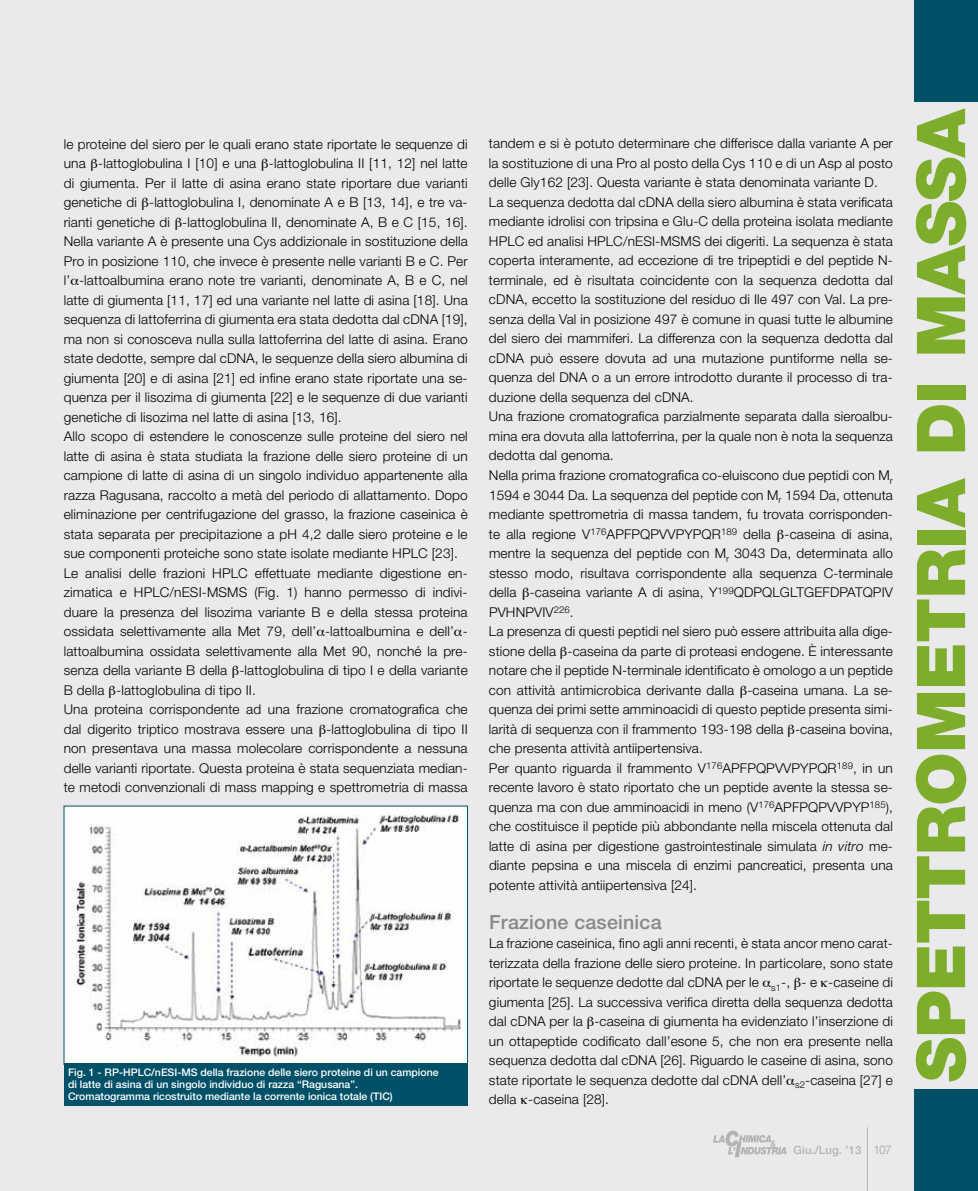
<style>
.page{position:relative;width:978px;height:1191px;background:#eaeaed}
.page>*{position:absolute;margin:0;border:0;box-sizing:border-box;transform-origin:0 0}
.t1{font:900 67.5px "Helvetica Neue LT Std";letter-spacing:-.01em;color:#7ead2b}
.t2{font:500 19.5px "Helvetica Neue LT Std";letter-spacing:.01em;color:#87888a}
.t3{font:300 13.5px/19.5px "Helvetica Neue LT Std";letter-spacing:.01em;color:#000}
.t4{font:500 11.25px "Helvetica Neue LT Std";letter-spacing:.01em;color:#b1b3b4}
.t5{font:500 10.5px/12px "Helvetica Neue LT Std";color:#fff}
.s1{font-style:italic}
.s2{font-family:"Helvetica Neue";font-weight:400;font-size:12px}
</style>
<div class="page">
<div style="left:914px;top:0;width:64px;height:102px;background:#005067"></div>
<div style="left:914px;top:1089px;width:64px;height:102px;background:#005067"></div>
<hr style="left:867px;top:1127px;width:1px;height:64px;background:#b1b3b4">
<img style="left:713px;top:1130px;width:74px;height:28px">
<img style="left:66px;top:808px;width:400px;height:254px">
<div style="left:64px;top:1062px;width:404px;height:43px;background:#005067"></div>
<p class="t3" style="left:64px;top:134px;width:405px">le proteine del siero per le quali erano state riportate le sequenze di una -lattoglobulina I [10] e una -lattoglobulina II [11, 12] nel latte di giumenta. Per il latte di asina erano state riportare due varianti genetiche di -lattoglobulina I, denominate A e B [13, 14], e tre va&shy;rianti genetiche di -lattoglobulina II, denominate A, B e C [15, 16].<br>Nella variante A è presente una Cys addizionale in sostituzione della Pro in posizione 110, che invece è presente nelle varianti B e C. Per l’ -lattoalbumina erano note tre varianti, denominate A, B e C, nel latte di giumenta [11, 17] ed una variante nel latte di asina [18]. Una sequenza di lattoferrina di giumenta era stata dedotta dal cDNA [19], ma non si conosceva nulla sulla lattoferrina del latte di asina. Erano state dedotte, sempre dal cDNA, le sequenze della siero albumina di giumenta [20] e di asina [21] ed infine erano state riportate una se&shy;quenza per il lisozima di giumenta [22] e le sequenze di due varianti genetiche di lisozima nel latte di asina [13, 16].<br>Allo scopo di estendere le conoscenze sulle proteine del siero nel latte di asina è stata studiata la frazione delle siero proteine di un campione di latte di asina di un singolo individuo appartenente alla razza Ragusana, raccolto a metà del periodo di allattamento. Dopo eliminazione per centrifugazione del grasso, la frazione caseinica è stata separata per precipitazione a pH 4,2 dalle siero proteine e le sue componenti proteiche sono state isolate mediante HPLC [23].<br>Le analisi delle frazioni HPLC effettuate mediante digestione en&shy;zimatica e HPLC/nESI-MSMS (Fig. 1) hanno permesso di indivi&shy;duare la presenza del lisozima variante B e della stessa proteina ossidata selettivamente alla Met 79, dell’ -lattoalbumina e dell’ - lattoalbumina ossidata selettivamente alla Met 90, nonché la pre&shy;senza della variante B della -lattoglobulina di tipo I e della variante B della -lattoglobulina di tipo II.<br>Una proteina corrispondente ad una frazione cromatografica che dal digerito triptico mostrava essere una -lattoglobulina di tipo II non presentava una massa molecolare corrispondente a nessuna delle varianti riportate. Questa proteina è stata sequenziata median&shy;te metodi convenzionali di mass mapping e spettrometria di massa</p>
<p class="t3" style="left:489px;top:133px;width:405px">tandem e si è potuto determinare che differisce dalla variante A per la sostituzione di una Pro al posto della Cys 110 e di un Asp al posto delle Gly162 [23]. Questa variante è stata denominata variante D.<br>La sequenza dedotta dal cDNA della siero albumina è stata verificata mediante idrolisi con tripsina e Glu-C della proteina isolata mediante HPLC ed analisi HPLC/nESI-MSMS dei digeriti. La sequenza è stata coperta interamente, ad eccezione di tre tripeptidi e del peptide N&shy;terminale, ed è risultata coincidente con la sequenza dedotta dal cDNA, eccetto la sostituzione del residuo di Ile 497 con Val. La pre&shy;senza della Val in posizione 497 è comune in quasi tutte le albumine del siero dei mammiferi. La differenza con la sequenza dedotta dal cDNA può essere dovuta ad una mutazione puntiforme nella se&shy;quenza del DNA o a un errore introdotto durante il processo di tra&shy;duzione della sequenza del cDNA.<br>Una frazione cromatografica parzialmente separata dalla sieroalbu&shy;mina era dovuta alla lattoferrina, per la quale non è nota la sequenza dedotta dal genoma.<br>Nella prima frazione cromatografica co-eluiscono due peptidi con M<sub>r </sub>1594 e 3044 Da. La sequenza del peptide con M<sub>r</sub> 1594 Da, ottenuta mediante spettrometria di massa tandem, fu trovata corrisponden&shy;te alla regione V<sup>176</sup>APFPQPVVPYPQR<sup>189</sup> della -caseina di asina, mentre la sequenza del peptide con M<sub>r</sub> 3043 Da, determinata allo stesso modo, risultava corrispondente alla sequenza C-terminale della -caseina variante A di asina, Y<sup>199</sup>QDPQLGLTGEFDPATQPIV PVHNPVIV<sup>226</sup>.<br>La presenza di questi peptidi nel siero può essere attribuita alla dige&shy;stione della -caseina da parte di proteasi endogene. È interessante notare che il peptide N-terminale identificato è omologo a un peptide con attività antimicrobica derivante dalla -caseina umana. La se&shy;quenza dei primi sette amminoacidi di questo peptide presenta simi&shy;larità di sequenza con il frammento 193-198 della -caseina bovina, che presenta attività antiipertensiva.<br>Per quanto riguarda il frammento V<sup>176</sup>APFPQPVVPYPQR<sup>189</sup>, in un recente lavoro è stato riportato che un peptide avente la stessa se&shy;quenza ma con due amminoacidi in meno (V<sup>176</sup>APFPQPVVPYP<sup>185</sup>), che costituisce il peptide più abbondante nella miscela ottenuta dal latte di asina per digestione gastrointestinale simulata <span class="s1">in vitro</span> me&shy;diante pepsina e una miscela di enzimi pancreatici, presenta una potente attività antiipertensiva [24].</p>
<h2 class="t2" style="left:489px;top:910px;width:174px">Frazione caseinica</h2>
<p class="t3" style="left:489px;top:933px;width:405px;text-align:justify">La frazione caseinica, fino agli anni recenti, è stata ancor meno carat&shy;terizzata della frazione delle siero proteine. In particolare, sono state riportate le sequenze dedotte dal cDNA per le <sub>s1</sub>-, - e -caseine di giumenta [25]. La successiva verifica diretta della sequenza dedotta dal cDNA per la -caseina di giumenta ha evidenziato l’inserzione di un ottapeptide codificato dall’esone 5, che non era presente nella sequenza dedotta dal cDNA [26]. Riguardo le caseine di asina, sono state riportate le sequenza dedotte dal cDNA dell’ <sub>s2</sub>-caseina [27] e della -caseina [28].</p>
<p class="t5" style="left:68px;top:1066px;width:372px">Fig. 1 - RP-HPLC/nESI-MS della frazione delle siero proteine di un campione di latte di asina di un singolo individuo di razza “Ragusana”.<br>Cromatogramma ricostruito mediante la corrente ionica totale (TIC)</p>
<p class="t4" style="left:794px;top:1143px;width:100px">Giu./Lug. ’13 <span class="s2">107</span></p>
<h1 class="t1" style="left:901px;top:1082px;width:976px;rotate:-90deg">SPETTROMETRIA DI MASSA</h1>
</div>
